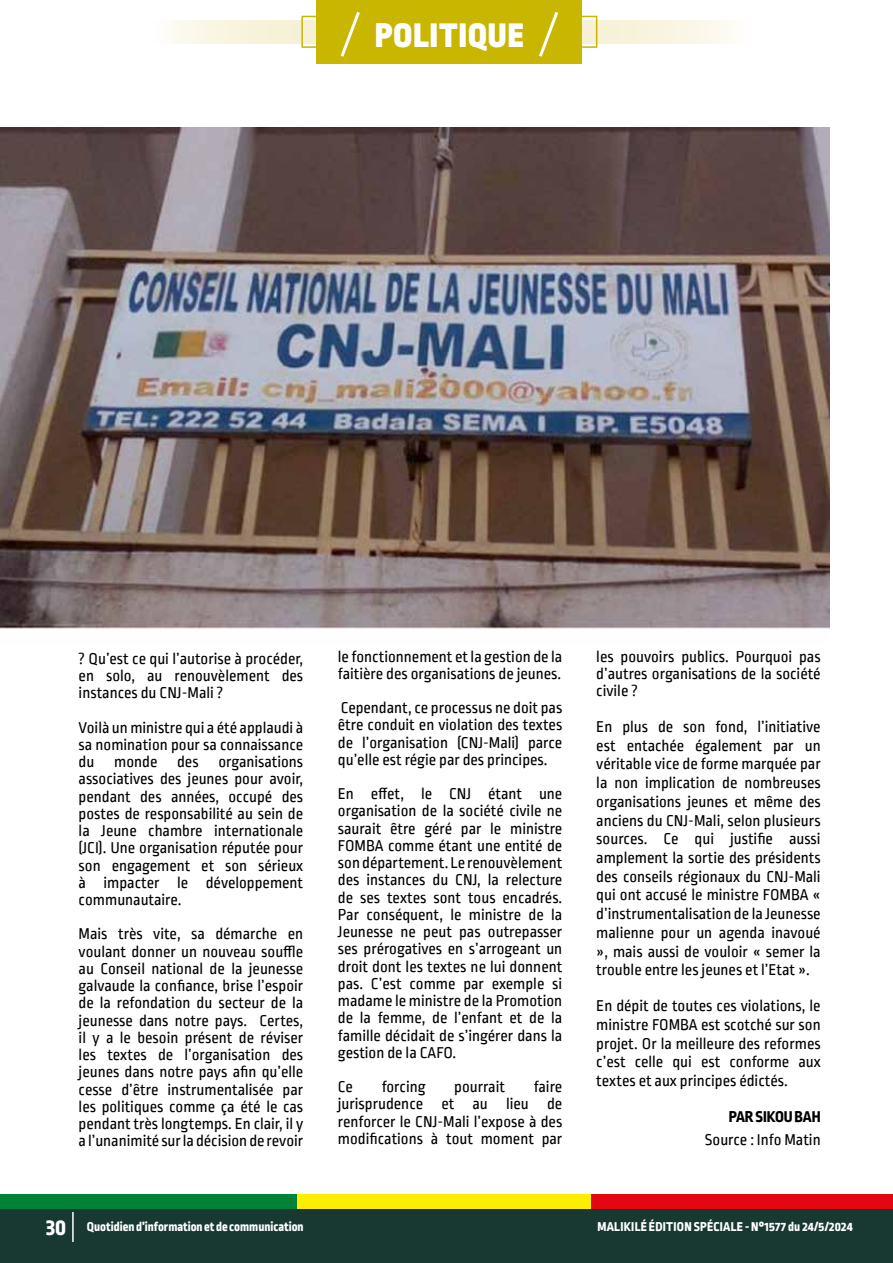
<style>
.page{position:relative;width:893px;height:1263px;background:#fff}
.page>*{position:absolute;margin:0;border:0;box-sizing:border-box;transform-origin:0 0}
.t1{font:900 36px "Ropa Sans Pro";letter-spacing:.03em;color:#fff}
.t2{font:16.5px/17.2px "Ropa Sans PTT";color:#000;text-align:justify}
.t3{font:800 16.5px "Ropa Sans Pro";color:#000}
.t4{font:800 13.5px "Ropa Sans Pro";color:#fff}
.t5{font:800 13.5px "Ropa Sans Pro";letter-spacing:.02em;color:#fff}
.s1{font-size:24px}
</style>
<div class="page">
<div style="left:0;top:1195px;width:297px;height:17px;background:#008237"></div>
<div style="left:297px;top:1195px;width:297px;height:17px;background:#ffed00"></div>
<div style="left:592px;top:1195px;width:301px;height:17px;background:#e30613"></div>
<div style="left:0;top:1209px;width:893px;height:54px;background:#173932"></div>
<hr style="left:72px;top:1212px;width:2px;height:30px;background:#fff">
<svg style="left:171px;top:20px;width:560px;height:23px;background:#f7f4df"></svg>
<div style="left:301px;top:16px;width:296px;height:32px;border:2px solid #c8b600"></div>
<div style="left:317px;top:0;width:265px;height:64px;background:#c8b600"></div>
<svg style="left:340px;top:11px;width:20px;height:46px"></svg>
<svg style="left:539px;top:11px;width:20px;height:46px"></svg>
<img style="left:0;top:128px;width:829px;height:501px">
<h1 class="t1" style="left:375px;top:13px;width:150px">POLITIQUE</h1>
<p class="t2" style="left:79px;top:651px;width:226px">? Qu’est ce qui l’autorise à procéder, en solo, au renouvèlement des instances du CNJ-Mali ?</p>
<p class="t2" style="left:79px;top:720px;width:226px">Voilà un ministre qui a été applaudi à sa nomination pour sa connaissance du monde des organisations associatives des jeunes pour avoir, pendant des années, occupé des postes de responsabilité au sein de la Jeune chambre internationale (JCI). Une organisation réputée pour son engagement et son sérieux à impacter le développement communautaire.</p>
<p class="t2" style="left:79px;top:926px;width:226px">Mais très vite, sa démarche en voulant donner un nouveau souffle au Conseil national de la jeunesse galvaude la confiance, brise l’espoir de la refondation du secteur de la jeunesse dans notre pays. Certes, il y a le besoin présent de réviser les textes de l’organisation des jeunes dans notre pays afin qu’elle cesse d’être instrumentalisée par les politiques comme ça été le cas pendant très longtemps. En clair, il y a l’unanimité sur la décision de revoir</p>
<p class="t2" style="left:338px;top:649px;width:226px">le fonctionnement et la gestion de la faitière des organisations de jeunes.</p>
<p class="t2" style="left:338px;top:700px;width:226px">Cependant, ce processus ne doit pas être conduit en violation des textes de l’organisation (CNJ-Mali) parce qu’elle est régie par des principes.</p>
<p class="t2" style="left:338px;top:786px;width:226px">En effet, le CNJ étant une organisation de la société civile ne saurait être géré par le ministre FOMBA comme étant une entité de son département. Le renouvèlement des instances du CNJ, la relecture de ses textes sont tous encadrés.<br>Par conséquent, le ministre de la Jeunesse ne peut pas outrepasser ses prérogatives en s’arrogeant un droit dont les textes ne lui donnent pas. C’est comme par exemple si madame le ministre de la Promotion de la femme, de l’enfant et de la famille décidait de s’ingérer dans la gestion de la CAFO.</p>
<p class="t2" style="left:338px;top:1079px;width:17px">Ce</p>
<p class="t2" style="left:382px;top:1079px;width:45px">forcing</p>
<p class="t2" style="left:454px;top:1079px;width:52px">pourrait</p>
<p class="t2" style="left:338px;top:1079px;width:226px;text-indent:196px">faire jurisprudence et au lieu de renforcer le CNJ-Mali l’expose à des modifications à tout moment par</p>
<p class="t2" style="left:596px;top:648px;width:226px">les pouvoirs publics. Pourquoi pas d’autres organisations de la société civile ?</p>
<p class="t2" style="left:596px;top:718px;width:226px;line-height:18.8px">En plus de son fond, l’initiative est entachée également par un véritable vice de forme marquée par la non implication de nombreuses organisations jeunes et même des anciens du CNJ-Mali, selon plusieurs sources. Ce qui justifie aussi amplement la sortie des présidents des conseils régionaux du CNJ-Mali qui ont accusé le ministre FOMBA « d’instrumentalisation de la Jeunesse malienne pour un agenda inavoué », mais aussi de vouloir « semer la trouble entre les jeunes et l’Etat ».</p>
<p class="t2" style="left:596px;top:997px;width:226px;line-height:18.8px">En dépit de toutes ces violations, le ministre FOMBA est scotché sur son projet. Or la meilleure des reformes c’est celle qui est conforme aux textes et aux principes édictés.</p>
<p class="t3" style="left:729px;top:1107px;width:93px">PAR SIKOU BAH</p>
<p class="t2" style="left:705px;top:1132px;width:117px">Source : Info Matin</p>
<p class="t4" style="left:46px;top:1219px;width:259px"><span class="s1">30</span> Quotidien d’information et de communication</p>
<p class="t5" style="left:597px;top:1219px;width:257px">MALIKILÉ ÉDITION SPÉCIALE - N°1577 du 24/5/2024</p>
</div>
